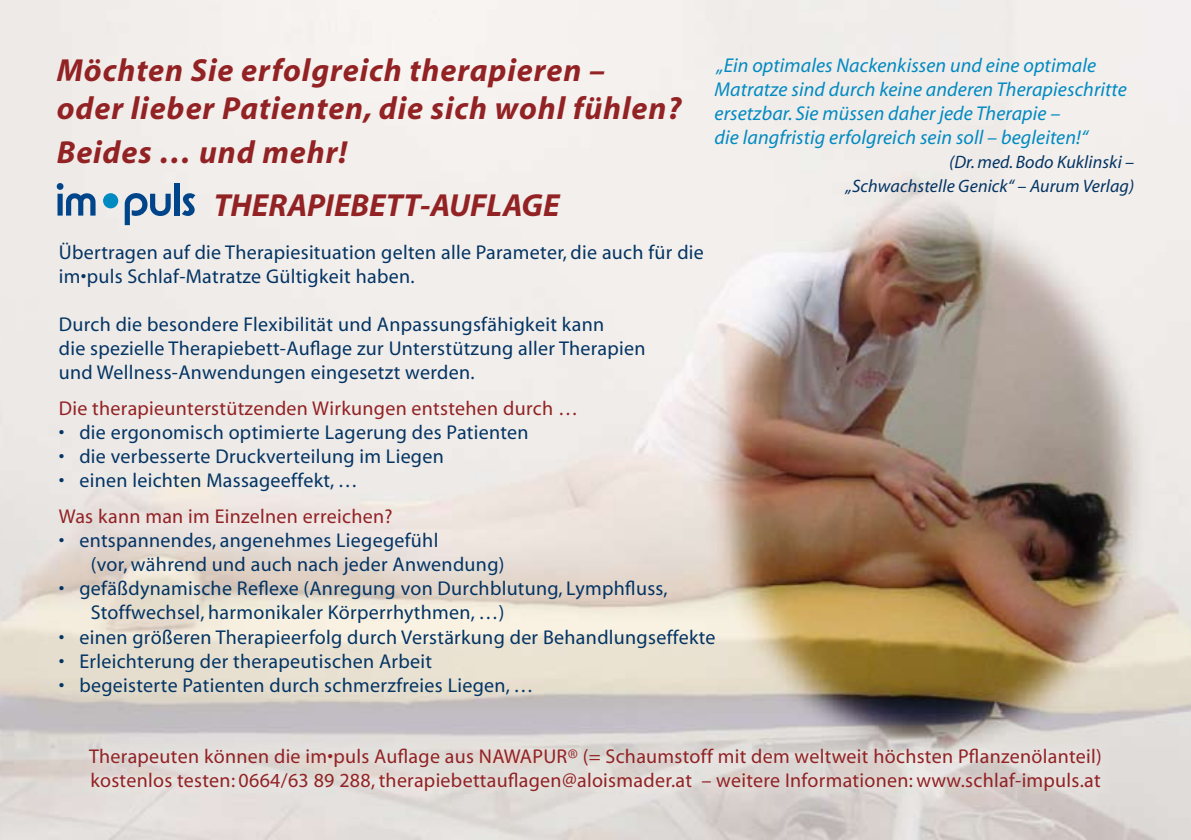
<style>
.page{position:relative;width:1191px;height:840px;background:#fff}
.page>*{position:absolute;margin:0;border:0;box-sizing:border-box;transform-origin:0 0}
.t1{font:italic 700 32px/38.4px "Myriad";letter-spacing:.03em;color:#922224}
.t2{font:italic 700 32px/52.8px "Myriad";letter-spacing:.005em;color:#922224}
.t3{font:20px/24px "Myriad";letter-spacing:.015em;color:#033464}
.t4{font:20px/24px "Myriad";letter-spacing:.015em;color:#922224}
.t5{font:italic 20px/24px "Myriad";letter-spacing:.005em;color:#008ac2}
.t6{font:italic 18px/24px "Myriad";letter-spacing:.005em;color:#033464;text-align:right}
</style>
<div class="page">
<img style="left:0;top:0;width:1191px;height:839px">
<svg style="left:57px;top:183px;width:39px;height:32px"></svg>
<svg style="left:125px;top:191px;width:46px;height:34px;background:#95acc5"></svg>
<div style="left:174px;top:183px;width:5px;height:32px;background:#00448a"></div>
<svg style="left:181px;top:193px;width:14px;height:23px"></svg>
<div style="left:103px;top:193px;width:15px;height:15px;background:#008ac2;border-radius:50%"></div>
<div style="left:73px;top:732px;width:1040px;height:71px;background:#fff;opacity:.75"></div>
<p class="t5" style="left:714px;top:54px;width:414px">„Ein optimales Nackenkissen und eine optimale Matratze sind durch keine anderen Therapieschritte ersetzbar. Sie müssen daher jede Therapie –<br>die langfristig erfolgreich sein soll – begleiten!“</p>
<p class="t6" style="left:846px;top:150px;width:290px">(Dr. med. Bodo Kuklinski – „Schwachstelle Genick“ – Aurum Verlag)</p>
<h1 class="t1" style="left:57px;top:52px;width:626px">Möchten Sie erfolgreich therapieren –<br>oder lieber Patienten, die sich wohl fühlen?</h1>
<h1 class="t2" style="left:214px;top:127px;width:347px;text-indent:-157px">Beides … und mehr!<br>THERAPIEBETT-AUFLAGE</h1>
<p class="t3" style="left:59px;top:241px;width:646px">Übertragen auf die Therapiesituation gelten alle Parameter, die auch für die im•puls Schlaf-Matratze Gültigkeit haben.</p>
<p class="t3" style="left:59px;top:313px;width:588px">Durch die besondere Flexibilität und Anpassungsfähigkeit kann<br>die spezielle Therapiebett-Auflage zur Unterstützung aller Therapien und Wellness-Anwendungen eingesetzt werden.</p>
<p class="t4" style="left:59px;top:397px;width:521px">Die therapieunterstützenden Wirkungen entstehen durch …</p>
<p class="t3" style="left:59px;top:421px;width:471px">• die ergonomisch optimierte Lagerung des Patienten</p>
<p class="t3" style="left:59px;top:445px;width:386px">• die verbesserte Druckverteilung im Liegen</p>
<p class="t3" style="left:59px;top:469px;width:300px">• einen leichten Massageeffekt, …</p>
<p class="t4" style="left:59px;top:505px;width:335px">Was kann man im Einzelnen erreichen?</p>
<p class="t3" style="left:91px;top:529px;width:415px;text-indent:-32px">• entspannendes, angenehmes Liegegefühl<br>(vor, während und auch nach jeder Anwendung)</p>
<p class="t3" style="left:91px;top:577px;width:578px;text-indent:-32px">• gefäßdynamische Reflexe (Anregung von Durchblutung, Lymphfluss,<br>Stoffwechsel, harmonikaler Körperrhythmen, …)</p>
<p class="t3" style="left:59px;top:625px;width:658px">• einen größeren Therapieerfolg durch Verstärkung der Behandlungseffekte</p>
<p class="t3" style="left:59px;top:649px;width:375px">• Erleichterung der therapeutischen Arbeit</p>
<p class="t3" style="left:59px;top:673px;width:476px">• begeisterte Patienten durch schmerzfreies Liegen, …</p>
<p class="t4" style="left:89px;top:744px;width:1014px">Therapeuten können die im•puls Auflage aus NAWAPUR® (= Schaumstoff mit dem weltweit höchsten Pflanzenölanteil) kostenlos testen: 0664/63 89 288, therapiebettauflagen@aloismader.at – weitere Informationen: www.schlaf-impuls.at</p>
</div>
